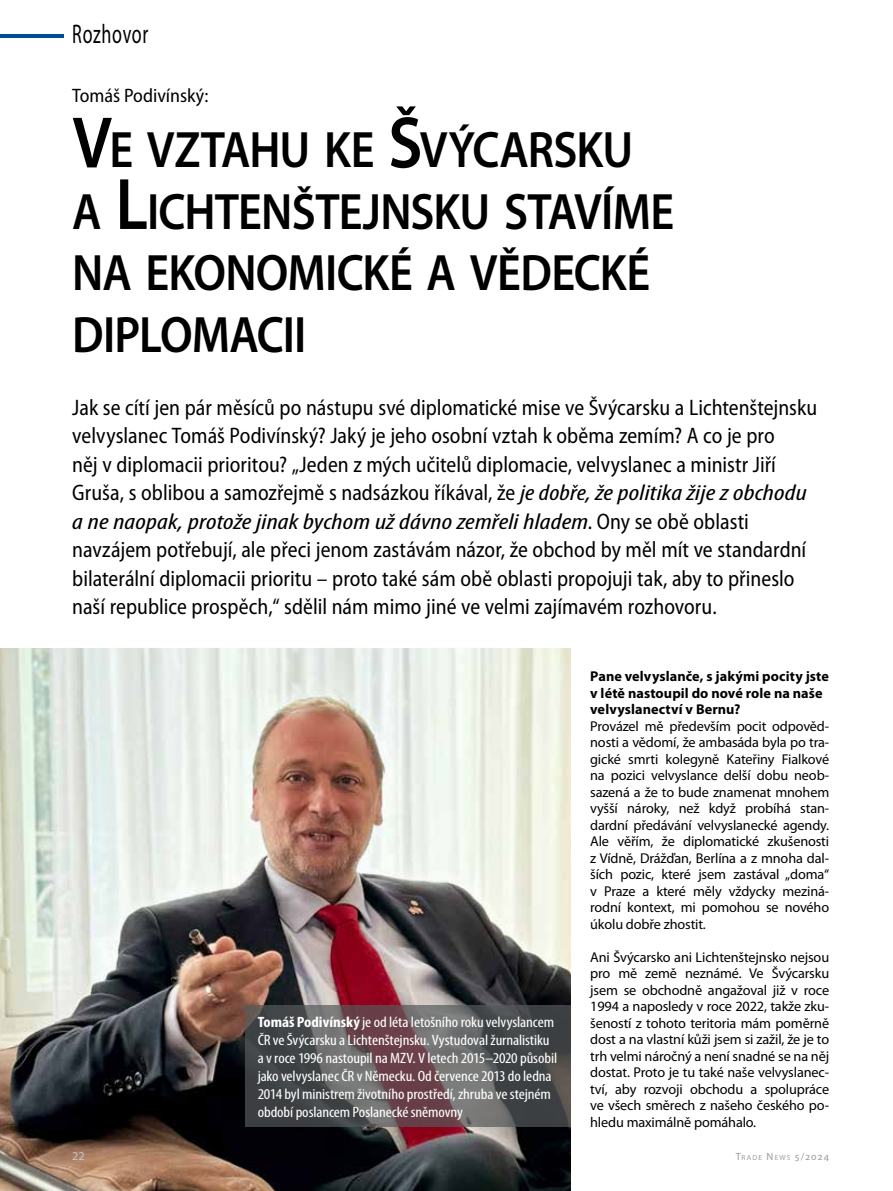
<style>
.page{position:relative;width:893px;height:1191px;background:#fff}
.page>*{position:absolute;margin:0;border:0;box-sizing:border-box;transform-origin:0 0}
.t1{font:600 51.45px/61.5px "Myriad Pro";letter-spacing:-.015em;color:#000;scale:.9 1}
.t2{font:27px "Myriad Pro";letter-spacing:.04em;color:#000;scale:.67 1}
.t3{font:semi-condensed 22.5px/28.5px "Myriad Pro";color:#000;scale:.95 1}
.t4{font:semi-condensed 19.5px "Myriad Pro";color:#000}
.t5{font:condensed 15px/18px "Myriad Pro";letter-spacing:-.005em;color:#fff;scale:1.12 1}
.t6{font:14.25px/16.5px "Myriad Pro";letter-spacing:-.01em;color:#000;text-align:justify}
.t7{font:700 14.25px/16.5px "Myriad Pro";letter-spacing:.005em;color:#000}
.t8{font:12px "Myriad Pro";color:#c6c6c6}
.t9{font:7.35px "Myriad Pro";letter-spacing:.165em;color:#9d9d9c}
.s1{font-size:73.5px}
.s2{font-style:italic;font-stretch:condensed}
.s3{font-weight:700}
.s4{font-size:10.5px}
</style>
<div class="page">
<img style="left:0;top:648px;width:570px;height:543px">
<svg style="left:245px;top:1005px;width:325px;height:121px;background:#585254"></svg>
<hr style="left:0;top:34px;width:64px;height:3px;background:#004b97">
<h2 class="t2" style="left:72px;top:17px;width:115px">Rozhovor</h2>
<h3 class="t4" style="left:72px;top:83px;width:138px">Tomáš Podivínský:</h3>
<h1 class="t1" style="left:72px;top:118px;width:670px"><span class="s1">V</span>E VZTAHU KE <span class="s1">Š</span>VÝCARSKU<br>A <span class="s1">L</span>ICHTENŠTEJNSKU STAVÍME<br>NA EKONOMICKÉ A VĚDECKÉ<br>DIPLOMACII</h1>
<p class="t3" style="left:72px;top:392px;width:786px">Jak se cítí jen pár měsíců po nástupu své diplomatické mise ve Švýcarsku a Lichtenštejnsku velvyslanec Tomáš Podivínský? Jaký je jeho osobní vztah k oběma zemím? A co je pro<br>něj v diplomacii prioritou? „Jeden z mých učitelů diplomacie, velvyslanec a ministr Jiří Gruša, s oblibou a samozřejmě s nadsázkou říkával, že <span class="s2">je dobře, že politika žije z obchodu a ne naopak, protože jinak bychom už dávno zemřeli hladem</span>. Ony se obě oblasti navzájem potřebují, ale přeci jenom zastávám názor, že obchod by měl mít ve standardní bilaterální diplomacii prioritu – proto také sám obě oblasti propojuji tak, aby to přineslo naší republice prospěch,“ sdělil nám mimo jiné ve velmi zajímavém rozhovoru.</p>
<p class="t8" style="left:72px;top:1148px;width:14px">22</p>
<p class="t5" style="left:258px;top:1012px;width:269px"><span class="s3">Tomáš Podivínský</span> je od léta letošního roku velvyslancem ČR ve Švýcarsku a Lichtenštejnsku. Vystudoval žurnalistiku a v roce 1996 nastoupil na MZV. V letech 2015–2020 působil jako velvyslanec ČR v Německu. Od července 2013 do ledna 2014 byl ministrem životního prostředí, zhruba ve stejném období poslancem Poslanecké sněmovny</p>
<p class="t7" style="left:590px;top:667px;width:240px">Pane velvyslanče, s jakými pocity jste v létě nastoupil do nové role na naše velvyslanectví v Bernu?</p>
<p class="t6" style="left:590px;top:717px;width:240px">Provázel mě především pocit odpověd&shy;nosti a vědomí, že ambasáda byla po tra&shy;gické smrti kolegyně Kateřiny Fialkové na pozici velvyslance delší dobu neob&shy;sazená a že to bude znamenat mnohem vyšší nároky, než když probíhá stan&shy;dardní předávání velvyslanecké agendy.<br>Ale věřím, že diplomatické zkušenosti z Vídně, Drážďan, Berlína a z mnoha dal&shy;ších pozic, které jsem zastával „doma“ v Praze a které měly vždycky meziná&shy;rodní kontext, mi pomohou se nového úkolu dobře zhostit.</p>
<p class="t6" style="left:590px;top:948px;width:240px">Ani Švýcarsko ani Lichtenštejnsko nejsou pro mě země neznámé. Ve Švýcarsku jsem se obchodně angažoval již v roce 1994 a naposledy v roce 2022, takže zku&shy;šeností z tohoto teritoria mám poměrně dost a na vlastní kůži jsem si zažil, že je to trh velmi náročný a není snadné se na něj dostat. Proto je tu také naše velvyslanec&shy;tví, aby rozvoji obchodu a spolupráce ve všech směrech z našeho českého po&shy;hledu maximálně pomáhalo.</p>
<p class="t9" style="left:736px;top:1153px;width:95px"><span class="s4">T</span>RADE <span class="s4">N</span>EWS <span class="s4">5/2024</span></p>
</div>
